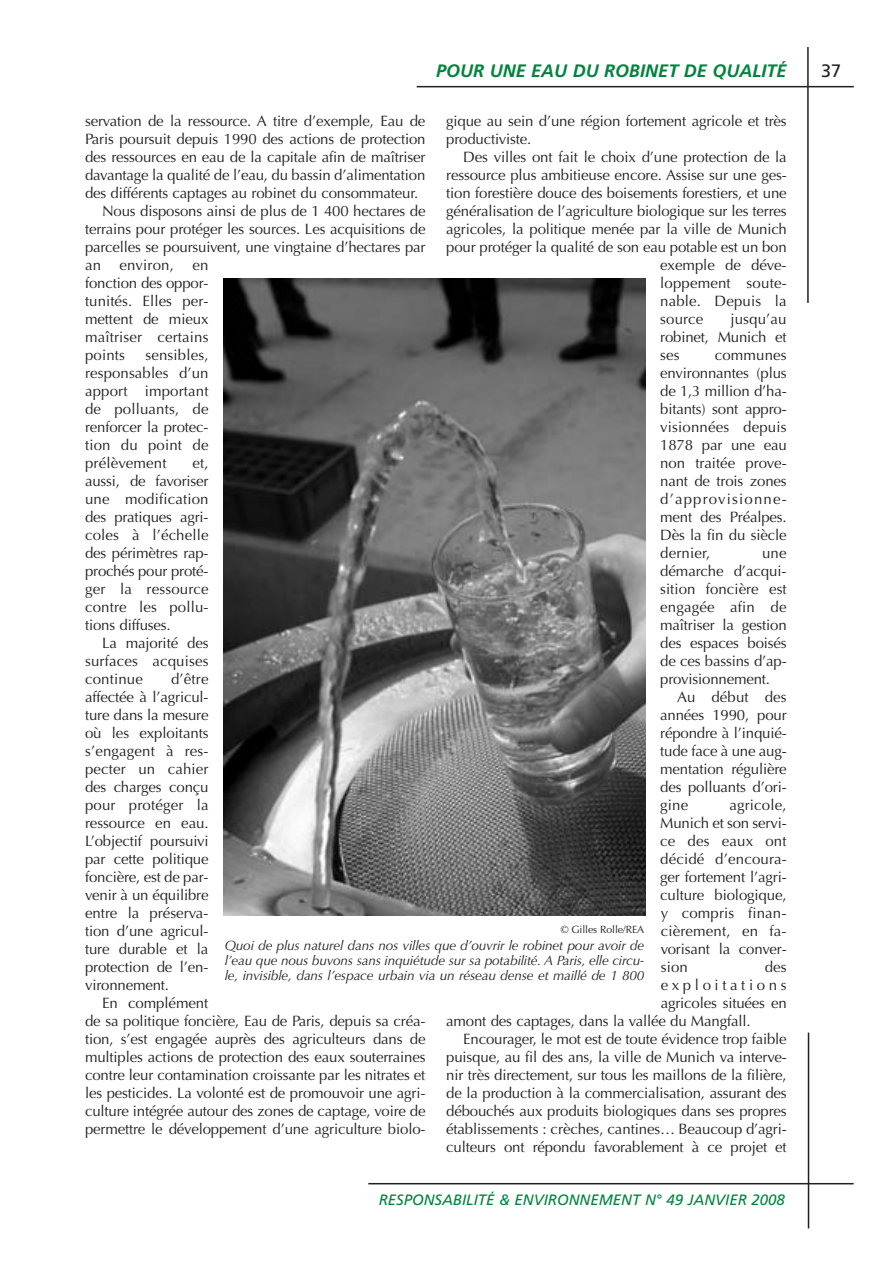
<style>
.page{position:relative;width:893px;height:1263px;background:#fff}
.page>*{position:absolute;margin:0;border:0;box-sizing:border-box;transform-origin:0 0}
.t1{font:italic 700 18px "Frutiger";color:#00843d}
.t2{font:18px "Frutiger";color:#231f20}
.t3{font:15px/18px "Optima";letter-spacing:-.01em;color:#231f20;text-align:justify}
.t4{font:15px "Optima";letter-spacing:.01em;color:#231f20}
.t5{font:italic 15px "Frutiger";color:#00843d}
.t6{font:15px "Optima";letter-spacing:.24em;color:#231f20}
.t7{font:italic 13.5px/15px "Optima";letter-spacing:-.01em;color:#231f20;text-align:justify}
.t8{font:10.5px "Optima";letter-spacing:-.01em;color:#231f20}
</style>
<div class="page">
<hr style="left:417px;top:86px;width:437px;height:1px;background:#231f20">
<hr style="left:807px;top:47px;width:2px;height:256px;background:#231f20">
<hr style="left:368px;top:1183px;width:486px;height:1px;background:#231f20">
<hr style="left:808px;top:1032px;width:1px;height:196px;background:#231f20">
<img style="left:224px;top:278px;width:421px;height:638px">
<p class="t1" style="left:436px;top:63px;width:352px">POUR UNE EAU DU ROBINET DE QUALITÉ</p>
<p class="t2" style="left:821px;top:63px;width:22px">37</p>
<p class="t3" style="left:446px;top:112px;width:342px">gique au sein d’une région fortement agricole et très productiviste.</p>
<p class="t3" style="left:463px;top:148px;width:325px">Des villes ont fait le choix d’une protection de la</p>
<p class="t3" style="left:446px;top:166px;width:342px">ressource plus ambitieuse encore. Assise sur une ges-</p>
<p class="t3" style="left:446px;top:184px;width:342px">tion forestière douce des boisements forestiers, et une</p>
<p class="t3" style="left:446px;top:202px;width:342px">généralisation de l’agriculture biologique sur les terres</p>
<p class="t3" style="left:446px;top:220px;width:342px">agricoles, la politique menée par la ville de Munich</p>
<p class="t3" style="left:446px;top:238px;width:342px">pour protéger la qualité de son eau potable est un bon</p>
<p class="t3" style="left:660px;top:256px;width:128px">exemple de déve-</p>
<p class="t4" style="left:660px;top:274px;width:128px">loppement soute-</p>
<p class="t4" style="left:660px;top:292px;width:128px">nable. Depuis la</p>
<p class="t3" style="left:660px;top:310px;width:45px">source</p>
<p class="t3" style="left:85px;top:112px;width:342px">servation de la ressource. A titre d’exemple, Eau de</p>
<p class="t3" style="left:85px;top:130px;width:342px">Paris poursuit depuis 1990 des actions de protection</p>
<p class="t3" style="left:85px;top:148px;width:342px">des ressources en eau de la capitale afin de maîtriser</p>
<p class="t3" style="left:85px;top:166px;width:342px">davantage la qualité de l’eau, du bassin d’alimentation</p>
<p class="t3" style="left:85px;top:184px;width:335px">des différents captages au robinet du consommateur.</p>
<p class="t3" style="left:102px;top:202px;width:325px">Nous disposons ainsi de plus de 1 400 hectares de</p>
<p class="t3" style="left:85px;top:220px;width:342px">terrains pour protéger les sources. Les acquisitions de</p>
<p class="t3" style="left:85px;top:238px;width:342px">parcelles se poursuivent, une vingtaine d’hectares par</p>
<p class="t4" style="left:85px;top:256px;width:125px">an environ, en</p>
<p class="t3" style="left:85px;top:274px;width:125px">fonction des oppor-</p>
<p class="t3" style="left:85px;top:292px;width:125px">tunités. Elles per-</p>
<p class="t3" style="left:85px;top:310px;width:125px">mettent de mieux</p>
<p class="t4" style="left:85px;top:328px;width:125px">maîtriser certains</p>
<p class="t3" style="left:85px;top:346px;width:42px">points</p>
<p class="t3" style="left:660px;top:310px;width:128px;text-indent:70px">jusqu’au robinet, Munich et ses</p>
<p class="t3" style="left:85px;top:346px;width:125px;text-indent:60px">sensibles, responsables d’un apport important de polluants, de renforcer la protec&shy;tion du point de prélèvement</p>
<p class="t3" style="left:660px;top:346px;width:128px;text-indent:54px">communes environnantes (plus de 1,3 million d’ha&shy;bitants) sont appro&shy;visionnées depuis 1878 par une eau non traitée prove&shy;nant de trois zones d’approvisionne&shy;ment des Préalpes.<br>Dès la fin du siècle dernier,</p>
<p class="t3" style="left:85px;top:454px;width:125px;text-indent:107px">et, aussi, de favoriser une modification des pratiques agri&shy;coles à l’échelle des périmètres rap&shy;prochés pour proté&shy;ger la ressource contre les pollu&shy;tions diffuses.</p>
<p class="t3" style="left:85px;top:634px;width:125px;text-indent:17px">La majorité des surfaces acquises continue</p>
<p class="t3" style="left:660px;top:544px;width:128px;text-indent:102px">une démarche d’acqui&shy;sition foncière est engagée afin de maîtriser la gestion des espaces boisés de ces bassins d’ap&shy;provisionnement.</p>
<p class="t3" style="left:660px;top:688px;width:128px;text-indent:17px">Au début des années 1990, pour répondre à l’inquié&shy;tude face à une aug&shy;mentation régulière des polluants d’ori&shy;gine</p>
<p class="t3" style="left:85px;top:670px;width:125px;text-indent:86px">d’être affectée à l’agricul&shy;ture dans la mesure où les exploitants s’engagent à res&shy;pecter un cahier des charges conçu pour protéger la ressource en eau.<br>L’objectif poursuivi par cette politique foncière, est de par&shy;venir à un équilibre entre la préserva&shy;tion d’une agricul&shy;ture durable et la protection de l’en&shy;vironnement.</p>
<p class="t3" style="left:85px;top:994px;width:342px;text-align:left;text-indent:17px">En complément<br>de sa politique foncière, Eau de Paris, depuis sa créa&shy;tion, s’est engagée auprès des agriculteurs dans de multiples actions de protection des eaux souterraines contre leur contamination croissante par les nitrates et les pesticides. La volonté est de promouvoir une agri&shy;culture intégrée autour des zones de captage, voire de permettre le développement d’une agriculture biolo-</p>
<p class="t3" style="left:660px;top:796px;width:128px;text-indent:69px">agricole, Munich et son servi&shy;ce des eaux ont décidé d’encoura&shy;ger fortement l’agri&shy;culture biologique, y compris finan&shy;cièrement, en fa&shy;vorisant la conver&shy;sion</p>
<p class="t8" style="left:561px;top:923px;width:85px">© Gilles Rolle/REA</p>
<p class="t7" style="left:225px;top:938px;width:421px">Quoi de plus naturel dans nos villes que d’ouvrir le robinet pour avoir de l’eau que nous buvons sans inquiétude sur sa potabilité. A Paris, elle circu&shy;le, invisible, dans l’espace urbain via un réseau dense et maillé de 1 800</p>
<p class="t3" style="left:765px;top:958px;width:24px">des</p>
<p class="t6" style="left:661px;top:976px;width:127px">exploitations</p>
<p class="t3" style="left:661px;top:994px;width:128px">agricoles situées en</p>
<p class="t3" style="left:446px;top:1012px;width:306px">amont des captages, dans la vallée du Mangfall.</p>
<p class="t3" style="left:463px;top:1030px;width:325px">Encourager, le mot est de toute évidence trop faible</p>
<p class="t3" style="left:446px;top:1048px;width:342px">puisque, au fil des ans, la ville de Munich va interve-</p>
<p class="t3" style="left:446px;top:1066px;width:342px">nir très directement, sur tous les maillons de la filière,</p>
<p class="t3" style="left:446px;top:1084px;width:342px">de la production à la commercialisation, assurant des</p>
<p class="t3" style="left:446px;top:1102px;width:342px">débouchés aux produits biologiques dans ses propres</p>
<p class="t3" style="left:446px;top:1120px;width:342px">établissements : crèches, cantines… Beaucoup d’agri-</p>
<p class="t3" style="left:446px;top:1138px;width:342px">culteurs ont répondu favorablement à ce projet et</p>
<p class="t5" style="left:379px;top:1194px;width:408px">RESPONSABILITÉ &amp; ENVIRONNEMENT N° 49 JANVIER 2008</p>
</div>
